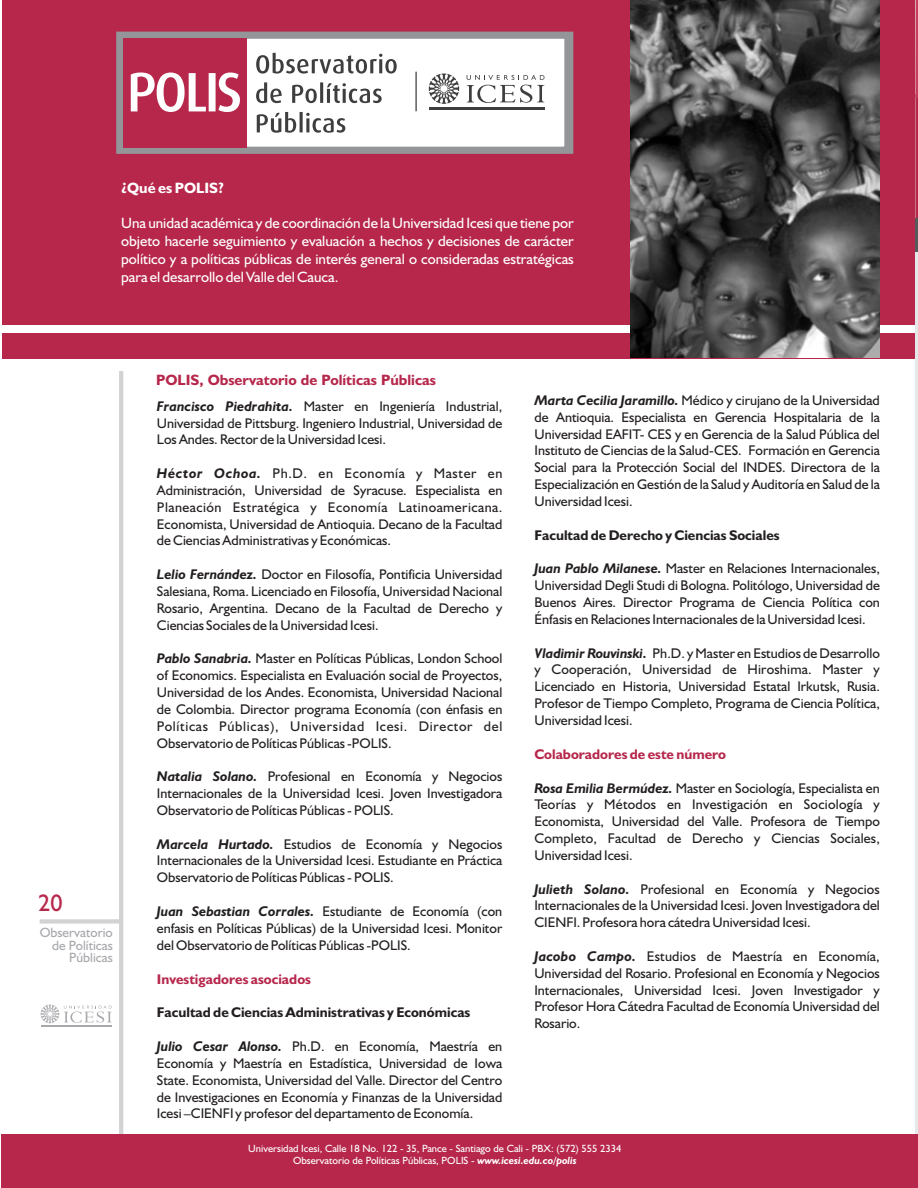
<style>
.page{position:relative;width:918px;height:1188px;background:#fff}
.page>*{position:absolute;margin:0;border:0;box-sizing:border-box;transform-origin:0 0}
.t1{font:24px "Humanist 521 BT";color:#b6274b}
.t2{font:15px/17.9px "Humanist 521 BT";color:#fff;text-align:justify}
.t3{font:700 15px "Humanist 521 BT";color:#b6274b}
.t4{font:700 15px "Humanist 521 BT";color:#fff}
.t5{font:14.1px/16.8px "Humanist 521 BT";color:#231f20;text-align:justify}
.t6{font:700 14.1px "Humanist 521 BT";color:#231f20}
.t7{font:700 14.1px "Humanist 521 BT";color:#b6274b}
.t8{font:13.5px/12.6px "Humanist 521 BT";color:#a8a9ad;text-align:right}
.t9{font:10.5px/12.6px "Humanist 521 BT";color:#fff;text-align:center}
.s1{font-weight:700;font-style:italic}
</style>
<div class="page">
<hr style="left:915px;top:0;width:3px;height:1188px;background:#e6e7e9">
<hr style="left:119px;top:371px;width:4px;height:781px;background:#d1d2d4">
<svg style="left:915px;top:0;width:3px;height:218px"></svg>
<hr style="left:915px;top:218px;width:3px;height:34px;background:#57585a">
<div style="left:1px;top:1135px;width:917px;height:53px;background:#b6274b"></div>
<div style="left:40px;top:919px;width:82px;height:5px;background:#d1d2d4"></div>
<hr style="left:41px;top:1026px;width:71px;height:1px;background:#a8a9ad">
<svg style="left:41px;top:1005px;width:71px;height:18px"></svg>
<div style="left:2px;top:334px;width:913px;height:25px;background:#b6274b"></div>
<div style="left:2px;top:0;width:913px;height:324px;background:#b6274b"></div>
<img style="left:631px;top:0;width:249px;height:358px">
<svg style="left:116px;top:31px;width:458px;height:123px;background:#dddbdd"></svg>
<div style="left:123px;top:38px;width:124px;height:109px;background:#b6274b"></div>
<hr style="left:429px;top:108px;width:116px;height:2px;background:#3e3e3f">
<hr style="left:415px;top:72px;width:2px;height:39px;background:#6c6d70">
<svg style="left:131px;top:73px;width:109px;height:39px"></svg>
<svg style="left:256px;top:53px;width:141px;height:80px;background:#d5d5d6"></svg>
<svg style="left:429px;top:74px;width:30px;height:30px"></svg>
<svg style="left:467px;top:75px;width:78px;height:28px;background:#d9d9d9"></svg>
<p class="t4" style="left:121px;top:181px;width:104px">¿Qué es POLIS?</p>
<p class="t2" style="left:121px;top:216px;width:454px">Una unidad académica y de coordinación de la Universidad Icesi que tiene por objeto hacerle seguimiento y evaluación a hechos y decisiones de carácter político y a políticas públicas de interés general o consideradas estratégicas para el desarrollo del Valle del Cauca.</p>
<h1 class="t1" style="left:38px;top:893px;width:26px">20</h1>
<p class="t8" style="left:40px;top:927px;width:75px">Observatorio de Políticas<br>Públicas</p>
<p class="t3" style="left:156px;top:374px;width:281px">POLIS, Observatorio de Políticas Públicas</p>
<p class="t5" style="left:157px;top:399px;width:347px"><span class="s1">Francisco Piedrahita.</span> Master en Ingeniería Industrial, Universidad de Pittsburg. Ingeniero Industrial, Universidad de Los Andes. Rector de la Universidad Icesi.</p>
<p class="t5" style="left:157px;top:466px;width:347px"><span class="s1">Héctor Ochoa.</span> Ph.D. en Economía y Master en Administración, Universidad de Syracuse. Especialista en Planeación Estratégica y Economía Latinoamericana.<br>Economista, Universidad de Antioquia. Decano de la Facultad de Ciencias Administrativas y Económicas.</p>
<p class="t5" style="left:157px;top:567px;width:347px"><span class="s1">Lelio Fernández.</span> Doctor en Filosofía, Pontificia Universidad Salesiana, Roma. Licenciado en Filosofía, Universidad Nacional Rosario, Argentina. Decano de la Facultad de Derecho y Ciencias Sociales de la Universidad Icesi.</p>
<p class="t5" style="left:157px;top:651px;width:347px"><span class="s1">Pablo Sanabria.</span> Master en Políticas Públicas, London School of Economics. Especialista en Evaluación social de Proyectos, Universidad de los Andes. Economista, Universidad Nacional de Colombia. Director programa Economía (con énfasis en Políticas Públicas), Universidad Icesi. Director del Observatorio de Políticas Públicas -POLIS.</p>
<p class="t5" style="left:157px;top:769px;width:347px"><span class="s1">Natalia Solano.</span> Profesional en Economía y Negocios Internacionales de la Universidad Icesi. Joven Investigadora Observatorio de Políticas Públicas - POLIS.</p>
<p class="t5" style="left:157px;top:837px;width:347px"><span class="s1">Marcela Hurtado.</span> Estudios de Economía y Negocios Internacionales de la Universidad Icesi. Estudiante en Práctica Observatorio de Políticas Públicas - POLIS.</p>
<p class="t5" style="left:157px;top:904px;width:347px"><span class="s1">Juan Sebastian Corrales.</span> Estudiante de Economía (con enfasis en Políticas Públicas) de la Universidad Icesi. Monitor del Observatorio de Políticas Públicas -POLIS.</p>
<p class="t7" style="left:157px;top:973px;width:156px">Investigadores asociados</p>
<p class="t6" style="left:157px;top:1007px;width:315px">Facultad de Ciencias Administrativas y Económicas</p>
<p class="t5" style="left:157px;top:1039px;width:347px"><span class="s1">Julio Cesar Alonso.</span> Ph.D. en Economía, Maestría en Economía y Maestría en Estadística, Universidad de Iowa State. Economista, Universidad del Valle. Director del Centro de Investigaciones en Economía y Finanzas de la Universidad Icesi –CIENFI y profesor del departamento de Economía.</p>
<p class="t5" style="left:534px;top:393px;width:347px"><span class="s1">Marta Cecilia Jaramillo.</span> Médico y cirujano de la Universidad de Antioquia. Especialista en Gerencia Hospitalaria de la Universidad EAFIT- CES y en Gerencia de la Salud Pública del Instituto de Ciencias de la Salud-CES. Formación en Gerencia Social para la Protección Social del INDES. Directora de la Especialización en Gestión de la Salud y Auditoría en Salud de la Universidad Icesi.</p>
<p class="t6" style="left:534px;top:529px;width:247px">Facultad de Derecho y Ciencias Sociales</p>
<p class="t5" style="left:534px;top:561px;width:347px"><span class="s1">Juan Pablo Milanese.</span> Master en Relaciones Internacionales, Universidad Degli Studi di Bologna. Politólogo, Universidad de Buenos Aires. Director Programa de Ciencia Política con Énfasis en Relaciones Internacionales de la Universidad Icesi.</p>
<p class="t5" style="left:534px;top:646px;width:347px"><span class="s1">Vladimir Rouvinski.</span> Ph.D. y Master en Estudios de Desarrollo y Cooperación, Universidad de Hiroshima. Master y Licenciado en Historia, Universidad Estatal Irkutsk, Rusia.<br>Profesor de Tiempo Completo, Programa de Ciencia Política, Universidad Icesi.</p>
<p class="t7" style="left:534px;top:748px;width:193px">Colaboradores de este número</p>
<p class="t5" style="left:534px;top:780px;width:347px"><span class="s1">Rosa Emilia Bermúdez.</span> Master en Sociología, Especialista en Teorías y Métodos en Investigación en Sociología y Economista, Universidad del Valle. Profesora de Tiempo Completo, Facultad de Derecho y Ciencias Sociales, Universidad Icesi.</p>
<p class="t5" style="left:534px;top:882px;width:347px"><span class="s1">Julieth Solano.</span> Profesional en Economía y Negocios Internacionales de la Universidad Icesi. Joven Investigadora del CIENFI. Profesora hora cátedra Universidad Icesi.</p>
<p class="t5" style="left:534px;top:949px;width:347px"><span class="s1">Jacobo Campo.</span> Estudios de Maestría en Economía, Universidad del Rosario. Profesional en Economía y Negocios Internacionales, Universidad Icesi. Joven Investigador y Profesor Hora Cátedra Facultad de Economía Universidad del Rosario.</p>
<p class="t9" style="left:248px;top:1143px;width:375px">Universidad Icesi, Calle 18 No. 122 - 35, Pance - Santiago de Cali - PBX: (572) 555 2334<br>Observatorio de Políticas Públicas, POLIS - <span class="s1">www.icesi.edu.co/polis</span></p>
</div>
